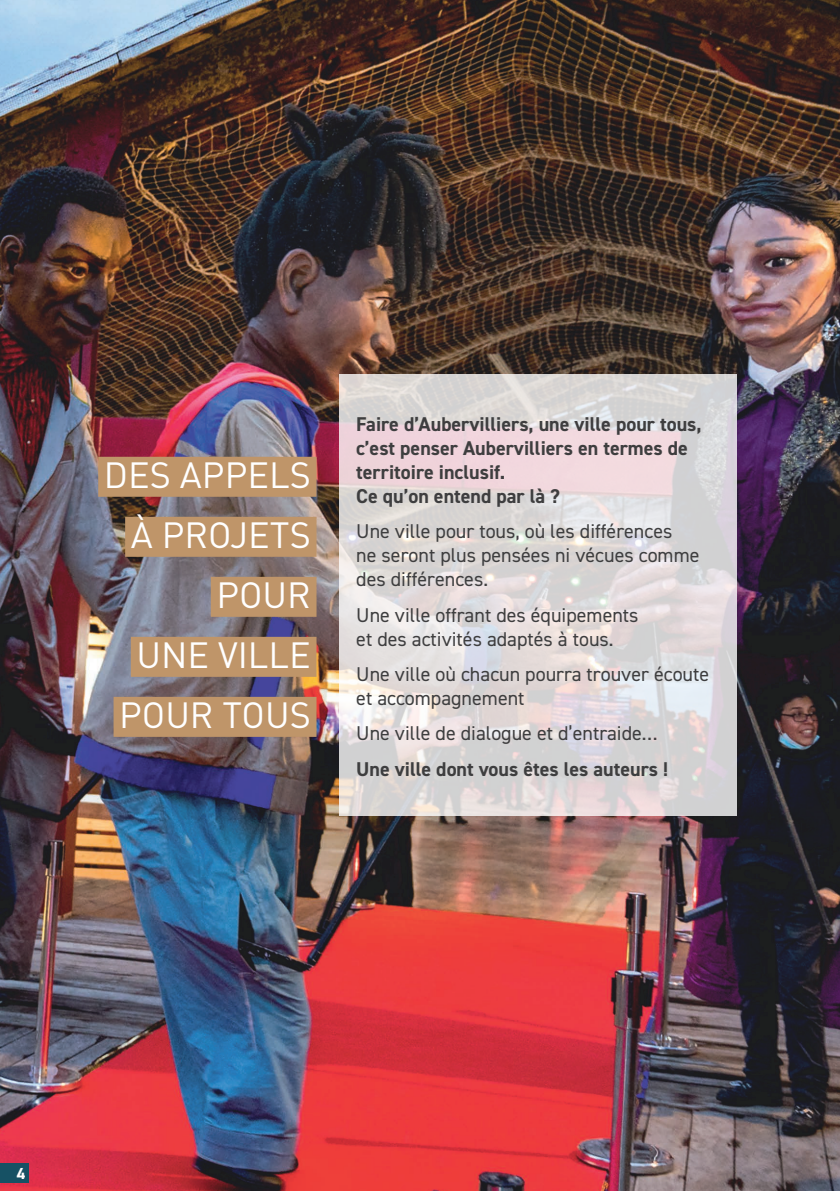
<style>
.page{position:relative;width:840px;height:1191px;background:#fff}
.page>*{position:absolute;margin:0;border:0;box-sizing:border-box;transform-origin:0 0}
.t1{font:36px "DIN";color:#fff}
.t2{font:20px/24px "DIN2014";color:#3e3e3f}
.t3{font:700 20px/24px "DIN2014";color:#3e3e3f}
.t4{font:700 16px "DIN2014";color:#fff}
</style>
<div class="page">
<img style="left:0;top:0;width:839px;height:1191px">
<div style="left:0;top:1162px;width:28px;height:20px;background:#165164"></div>
<svg style="left:339px;top:375px;width:397px;height:441px;background:#e0d9da"></svg>
<div style="left:98px;top:457px;width:218px;height:40px;background:#bf9569"></div>
<div style="left:125px;top:517px;width:191px;height:40px;background:#bf9569"></div>
<div style="left:211px;top:577px;width:105px;height:40px;background:#bf9569"></div>
<div style="left:131px;top:637px;width:185px;height:40px;background:#bf9569"></div>
<div style="left:113px;top:697px;width:203px;height:40px;background:#bf9569"></div>
<p class="t1" style="left:104px;top:453px;width:208px">DES APPELS</p>
<p class="t1" style="left:131px;top:513px;width:181px">À PROJETS</p>
<p class="t1" style="left:216px;top:573px;width:96px">POUR</p>
<p class="t1" style="left:136px;top:633px;width:176px">UNE VILLE</p>
<p class="t1" style="left:119px;top:693px;width:193px">POUR TOUS</p>
<p class="t3" style="left:356px;top:412px;width:347px">Faire d’Aubervilliers, une ville pour tous, c’est penser Aubervilliers en termes de territoire inclusif.<br>Ce qu’on entend par là ?</p>
<p class="t2" style="left:356px;top:519px;width:344px">Une ville pour tous, où les différences<br>ne seront plus pensées ni vécues comme des différences.</p>
<p class="t2" style="left:356px;top:602px;width:284px">Une ville offrant des équipements et des activités adaptés à tous.</p>
<p class="t2" style="left:356px;top:661px;width:354px">Une ville où chacun pourra trouver écoute et accompagnement</p>
<p class="t2" style="left:356px;top:721px;width:303px">Une ville de dialogue et d’entraide…</p>
<p class="t3" style="left:356px;top:756px;width:313px">Une ville dont vous êtes les auteurs !</p>
<p class="t4" style="left:17px;top:1162px;width:10px">4</p>
</div>
